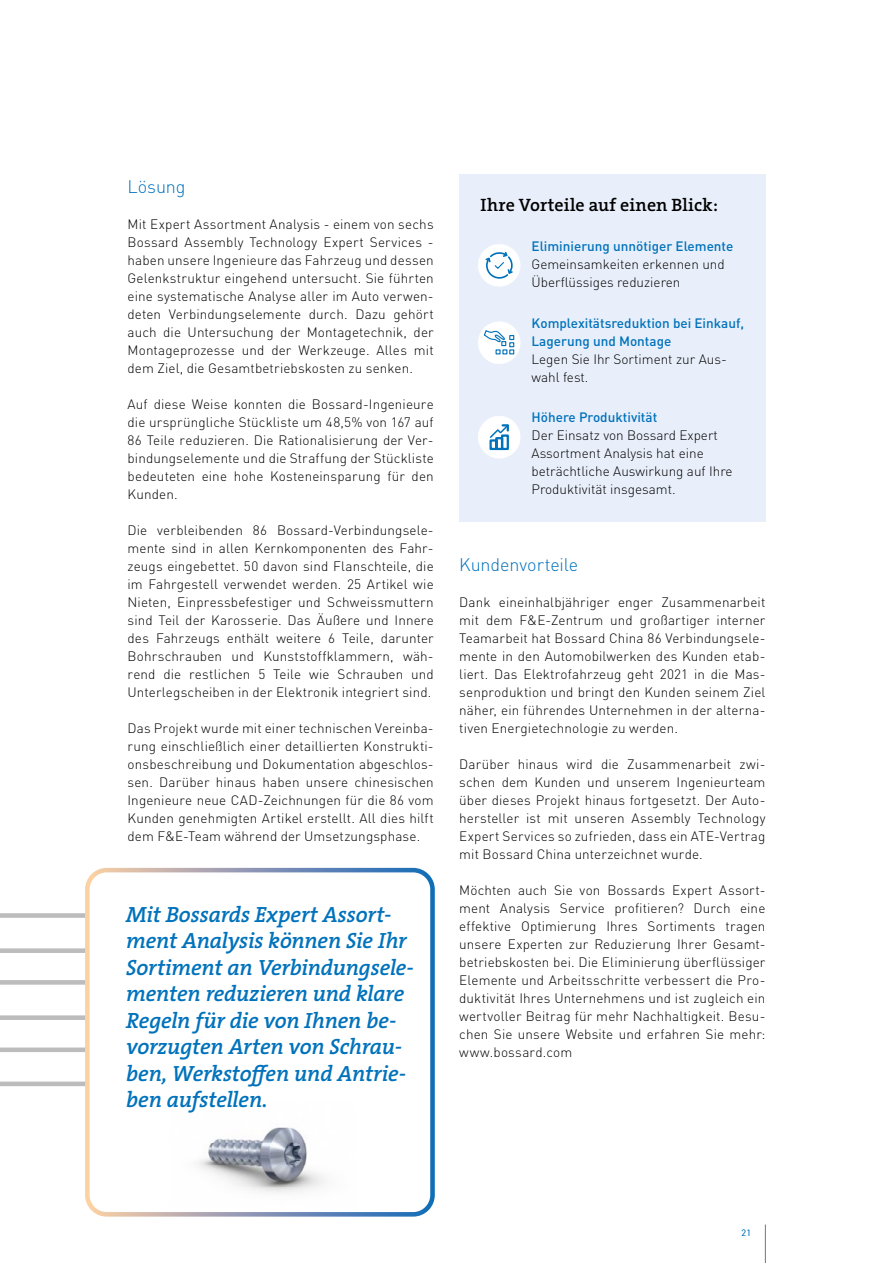
<style>
.page{position:relative;width:893px;height:1263px;background:#fff}
.page>*{position:absolute;margin:0;border:0;box-sizing:border-box;transform-origin:0 0}
.t1{font:22.2px/26.5px "The Serif HP6 Se Bld IT";letter-spacing:-.01em;color:#0072bb}
.t2{font:18px "The Serif HP6 Se Bld";letter-spacing:.005em;color:#000}
.t3{font:300 18px "DINOT";letter-spacing:-.005em;color:#0072bb}
.t4{font:300 13.5px/18px "DINOT";letter-spacing:.005em;color:#000;text-align:justify}
.t5{font:500 13.5px/18px "DINOT";color:#0072bb}
.t6{font:300 9px "DINOT";color:#0072bb}
</style>
<div class="page">
<hr style="left:765px;top:1225px;width:1px;height:38px;background:#878787">
<img style="left:198px;top:1127px;width:127px;height:66px">
<div style="left:85px;top:868px;width:350px;height:348px;border:5px solid #fff;border-radius:19px"></div>
<svg style="left:0;top:1045px;width:90px;height:120px"></svg>
<svg style="left:0;top:875px;width:90px;height:80px"></svg>
<svg style="left:0;top:1013px;width:90px;height:24px"></svg>
<svg style="left:0;top:963px;width:90px;height:24px"></svg>
<div style="left:459px;top:175px;width:306px;height:347px;background:#e9effa"></div>
<svg style="left:478px;top:416px;width:42px;height:42px"></svg>
<svg style="left:478px;top:321px;width:42px;height:43px"></svg>
<svg style="left:478px;top:244px;width:42px;height:43px"></svg>
<h2 class="t3" style="left:128px;top:174px;width:60px">Lösung</h2>
<p class="t4" style="left:128px;top:214px;width:308px">Mit Expert Assortment Analysis - einem von sechs Bossard Assembly Technology Expert Services - haben unsere Ingenieure das Fahrzeug und dessen Gelenkstruktur eingehend untersucht. Sie führten eine systematische Analyse aller im Auto verwen&shy;deten Verbindungselemente durch. Dazu gehört auch die Untersuchung der Montagetechnik, der Montageprozesse und der Werkzeuge. Alles mit dem Ziel, die Gesamtbetriebskosten zu senken.</p>
<p class="t4" style="left:128px;top:394px;width:308px">Auf diese Weise konnten die Bossard-Ingenieure die ursprüngliche Stückliste um 48,5% von 167 auf 86 Teile reduzieren. Die Rationalisierung der Ver&shy;bindungselemente und die Straffung der Stückliste bedeuteten eine hohe Kosteneinsparung für den Kunden.</p>
<p class="t4" style="left:128px;top:520px;width:308px">Die verbleibenden 86 Bossard-Verbindungsele&shy;mente sind in allen Kernkomponenten des Fahr&shy;zeugs eingebettet. 50 davon sind Flanschteile, die im Fahrgestell verwendet werden. 25 Artikel wie Nieten, Einpressbefestiger und Schweissmuttern sind Teil der Karosserie. Das Äußere und Innere des Fahrzeugs enthält weitere 6 Teile, darunter Bohrschrauben und Kunststoffklammern, wäh&shy;rend die restlichen 5 Teile wie Schrauben und Unterlegscheiben in der Elektronik integriert sind.</p>
<p class="t4" style="left:128px;top:718px;width:308px">Das Projekt wurde mit einer technischen Vereinba&shy;rung einschließlich einer detaillierten Konstrukti&shy;onsbeschreibung und Dokumentation abgeschlos&shy;sen. Darüber hinaus haben unsere chinesischen Ingenieure neue CAD-Zeichnungen für die 86 vom Kunden genehmigten Artikel erstellt. All dies hilft dem F&amp;E-Team während der Umsetzungsphase.</p>
<h1 class="t1" style="left:126px;top:901px;width:289px">Mit Bossards Expert Assort&shy;ment Analysis können Sie Ihr<br>Sortiment an Verbindungsele&shy;menten reduzieren und klare<br>Regeln für die von Ihnen be&shy;vorzugten Arten von Schrau&shy;ben, Werkstoffen und Antrie&shy;ben aufstellen.</h1>
<h2 class="t2" style="left:480px;top:193px;width:239px">Ihre Vorteile auf einen Blick:</h2>
<p class="t5" style="left:531px;top:237px;width:203px">Eliminierung unnötiger Elemente</p>
<p class="t4" style="left:531px;top:255px;width:195px">Gemeinsamkeiten erkennen und<br>Überflüssiges reduzieren</p>
<p class="t5" style="left:531px;top:313px;width:214px">Komplexitätsreduktion bei Einkauf,<br>Lagerung und Montage</p>
<p class="t4" style="left:531px;top:349px;width:197px">Legen Sie Ihr Sortiment zur Aus&shy;wahl fest.</p>
<p class="t5" style="left:531px;top:408px;width:127px">Höhere Produktivität</p>
<p class="t4" style="left:531px;top:426px;width:202px;text-align:left">Der Einsatz von Bossard Expert<br>Assortment Analysis hat eine beträchtliche Auswirkung auf Ihre<br>Produktivität insgesamt.</p>
<h2 class="t3" style="left:459px;top:552px;width:120px">Kundenvorteile</h2>
<p class="t4" style="left:459px;top:592px;width:308px">Dank eineinhalbjähriger enger Zusammenarbeit mit dem F&amp;E-Zentrum und großartiger interner Teamarbeit hat Bossard China 86 Verbindungsele&shy;mente in den Automobilwerken des Kunden etab&shy;liert. Das Elektrofahrzeug geht 2021 in die Mas&shy;senproduktion und bringt den Kunden seinem Ziel näher, ein führendes Unternehmen in der alterna&shy;tiven Energietechnologie zu werden.</p>
<p class="t4" style="left:459px;top:754px;width:308px">Darüber hinaus wird die Zusammenarbeit zwi&shy;schen dem Kunden und unserem Ingenieurteam über dieses Projekt hinaus fortgesetzt. Der Auto&shy;hersteller ist mit unseren Assembly Technology Expert Services so zufrieden, dass ein ATE-Vertrag mit Bossard China unterzeichnet wurde.</p>
<p class="t4" style="left:459px;top:880px;width:308px">Möchten auch Sie von Bossards Expert Assort&shy;ment Analysis Service profitieren? Durch eine effektive Optimierung Ihres Sortiments tragen unsere Experten zur Reduzierung Ihrer Gesamt&shy;betriebskosten bei. Die Eliminierung überflüssiger Elemente und Arbeitsschritte verbessert die Pro&shy;duktivität Ihres Unternehmens und ist zugleich ein wertvoller Beitrag für mehr Nachhaltigkeit. Besu&shy;chen Sie unsere Website und erfahren Sie mehr: www.bossard.com</p>
<p class="t6" style="left:742px;top:1227px;width:11px">21</p>
</div>
